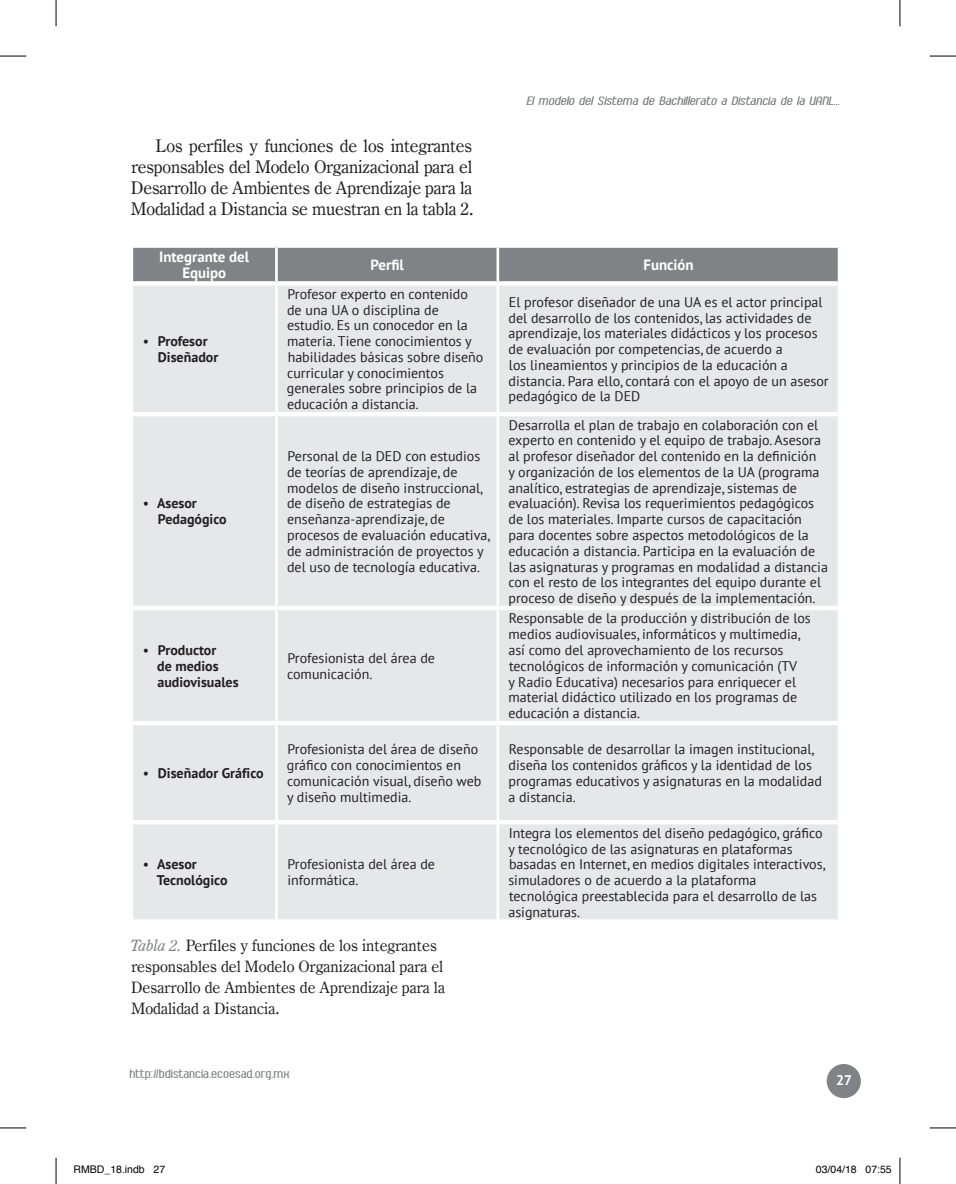
<style>
.page{position:relative;width:956px;height:1184px;background:#fff}
.page>*{position:absolute;margin:0;border:0;box-sizing:border-box;transform-origin:0 0}
.TEXTO2{font:17.5px/21px "Century Oldstyle BT";letter-spacing:-.01em;color:#231f20;text-align:justify}
.FIGURA_TIT{font:15.75px/21px "Century Oldstyle BT";color:#231f20}
.TABLA_TITULO{font:700 14.88px/16.6px "PT Sans";color:#fff;text-align:center}
.TABLA_TEXTO_IZQ{font:14px/15.8px "PT Sans";color:#231f20}
.t1{font:700 14px/15.8px "PT Sans";color:#231f20}
.t2{font:italic 700 14px "Ambrosia";color:#76787b}
.t3{font:700 14px "Ambrosia";color:#808285}
.t4{font:700 14px "PT Sans";color:#fff}
.t5{font:10.5px "Helvetica";color:#000}
.s1{font-weight:400}
.s2{font-style:italic;color:#808285}
</style>
<div class="page">
<div style="left:826px;top:1063px;width:34px;height:34px;background:#808285;border-radius:50%"></div>
<div style="left:133px;top:248px;width:704px;height:33px;background:#808285"></div>
<div style="left:133px;top:285px;width:704px;height:634px;background:#e6e7e9"></div>
<hr style="left:275px;top:248px;width:3px;height:33px;background:#fff">
<hr style="left:496px;top:248px;width:3px;height:33px;background:#fff">
<hr style="left:275px;top:285px;width:3px;height:127px;background:#fff">
<hr style="left:496px;top:285px;width:3px;height:127px;background:#fff">
<hr style="left:275px;top:416px;width:3px;height:189px;background:#fff">
<hr style="left:496px;top:416px;width:3px;height:189px;background:#fff">
<hr style="left:275px;top:610px;width:3px;height:110px;background:#fff">
<hr style="left:496px;top:610px;width:3px;height:110px;background:#fff">
<hr style="left:275px;top:725px;width:3px;height:94px;background:#fff">
<hr style="left:496px;top:725px;width:3px;height:94px;background:#fff">
<hr style="left:275px;top:824px;width:3px;height:95px;background:#fff">
<hr style="left:496px;top:824px;width:3px;height:95px;background:#fff">
<hr style="left:133px;top:412px;width:143px;height:4px;background:#fff">
<hr style="left:276px;top:412px;width:222px;height:4px;background:#fff">
<hr style="left:498px;top:412px;width:339px;height:4px;background:#fff">
<div style="left:133px;top:605px;width:143px;height:5px;background:#fff"></div>
<div style="left:276px;top:605px;width:222px;height:5px;background:#fff"></div>
<div style="left:498px;top:605px;width:339px;height:5px;background:#fff"></div>
<div style="left:133px;top:720px;width:143px;height:5px;background:#fff"></div>
<div style="left:276px;top:720px;width:222px;height:5px;background:#fff"></div>
<div style="left:498px;top:720px;width:339px;height:5px;background:#fff"></div>
<div style="left:133px;top:819px;width:143px;height:5px;background:#fff"></div>
<div style="left:276px;top:819px;width:222px;height:5px;background:#fff"></div>
<div style="left:498px;top:819px;width:339px;height:5px;background:#fff"></div>
<svg style="left:133px;top:281px;width:143px;height:2px"></svg>
<svg style="left:276px;top:281px;width:222px;height:2px"></svg>
<svg style="left:498px;top:281px;width:339px;height:1px"></svg>
<svg style="left:0;top:56px;width:26px;height:1px"></svg>
<svg style="left:929px;top:56px;width:26px;height:1px"></svg>
<svg style="left:0;top:1127px;width:26px;height:1px"></svg>
<svg style="left:929px;top:1127px;width:26px;height:1px"></svg>
<svg style="left:56px;top:0;width:1px;height:26px"></svg>
<svg style="left:56px;top:1157px;width:1px;height:26px"></svg>
<svg style="left:899px;top:0;width:1px;height:26px"></svg>
<svg style="left:899px;top:1157px;width:1px;height:26px"></svg>
<p class="t2" style="left:526px;top:95px;width:315px">El modelo del Sistema de Bachillerato a Distancia de la UANL...</p>
<p class="TEXTO2" style="left:131px;top:135px;width:344px;text-indent:25px">Los perfiles y funciones de los integrantes responsables del Modelo Organizacional para el Desarrollo de Ambientes de Aprendizaje para la Modalidad a Distancia se muestran en la tabla 2.</p>
<p class="TABLA_TITULO" style="left:159px;top:248px;width:92px">Integrante del<br>Equipo</p>
<p class="TABLA_TITULO" style="left:370px;top:256px;width:35px">Perfil</p>
<p class="TABLA_TITULO" style="left:643px;top:256px;width:52px">Función</p>
<p class="t1" style="left:158px;top:333px;width:62px;text-indent:-15px"><span class="s1">•</span> Profesor<br>Diseñador</p>
<p class="t1" style="left:158px;top:495px;width:70px;text-indent:-15px"><span class="s1">•</span> Asesor<br>Pedagógico</p>
<p class="TABLA_TEXTO_IZQ" style="left:287px;top:285px;width:198px">Profesor experto en contenido de una UA o disciplina de estudio. Es un conocedor en la materia. Tiene conocimientos y habilidades básicas sobre diseño curricular y conocimientos generales sobre principios de la educación a distancia.</p>
<p class="TABLA_TEXTO_IZQ" style="left:508px;top:293px;width:322px">El profesor diseñador de una UA es el actor principal del desarrollo de los contenidos, las actividades de aprendizaje, los materiales didácticos y los procesos de evaluación por competencias, de acuerdo a<br>los lineamientos y principios de la educación a distancia. Para ello, contará con el apoyo de un asesor pedagógico de la DED</p>
<p class="TABLA_TEXTO_IZQ" style="left:287px;top:448px;width:204px">Personal de la DED con estudios de teorías de aprendizaje, de modelos de diseño instruccional, de diseño de estrategias de enseñanza-aprendizaje, de procesos de evaluación educativa, de administración de proyectos y del uso de tecnología educativa.</p>
<p class="TABLA_TEXTO_IZQ" style="left:508px;top:416px;width:321px">Desarrolla el plan de trabajo en colaboración con el experto en contenido y el equipo de trabajo. Asesora al profesor diseñador del contenido en la definición<br>y organización de los elementos de la UA (programa analítico, estrategias de aprendizaje, sistemas de evaluación). Revisa los requerimientos pedagógicos de los materiales. Imparte cursos de capacitación para docentes sobre aspectos metodológicos de la educación a distancia. Participa en la evaluación de las asignaturas y programas en modalidad a distancia con el resto de los integrantes del equipo durante el proceso de diseño y después de la implementación.</p>
<p class="t1" style="left:157px;top:641px;width:83px;text-indent:-15px"><span class="s1">•</span> Productor<br>de medios audiovisuales</p>
<p class="TABLA_TEXTO_IZQ" style="left:287px;top:649px;width:149px">Profesionista del área de comunicación.</p>
<p class="TABLA_TEXTO_IZQ" style="left:508px;top:610px;width:304px">Responsable de la producción y distribución de los medios audiovisuales, informáticos y multimedia, así como del aprovechamiento de los recursos tecnológicos de información y comunicación (TV<br>y Radio Educativa) necesarios para enriquecer el material didáctico utilizado en los programas de educación a distancia.</p>
<p class="t1" style="left:143px;top:764px;width:122px"><span class="s1">•</span> Diseñador Gráfico</p>
<p class="TABLA_TEXTO_IZQ" style="left:287px;top:741px;width:196px">Profesionista del área de diseño gráfico con conocimientos en comunicación visual, diseño web y diseño multimedia.</p>
<p class="TABLA_TEXTO_IZQ" style="left:508px;top:741px;width:315px">Responsable de desarrollar la imagen institucional, diseña los contenidos gráficos y la identidad de los programas educativos y asignaturas en la modalidad a distancia.</p>
<p class="t1" style="left:157px;top:855px;width:72px;text-indent:-14px"><span class="s1">•</span> Asesor<br>Tecnológico</p>
<p class="TABLA_TEXTO_IZQ" style="left:287px;top:855px;width:149px">Profesionista del área de informática.</p>
<p class="FIGURA_TIT" style="left:130px;top:934px;width:316px"><span class="s2">Tabla 2.</span> Perfiles y funciones de los integrantes responsables del Modelo Organizacional para el Desarrollo de Ambientes de Aprendizaje para la Modalidad a Distancia.</p>
<p class="t3" style="left:130px;top:1066px;width:161px">http://bdistancia.ecoesad.org.mx</p>
<p class="TABLA_TEXTO_IZQ" style="left:508px;top:824px;width:318px">Integra los elementos del diseño pedagógico, gráfico y tecnológico de las asignaturas en plataformas basadas en Internet, en medios digitales interactivos, simuladores o de acuerdo a la plataforma tecnológica preestablecida para el desarrollo de las asignaturas.</p>
<p class="t4" style="left:836px;top:1070px;width:17px">27</p>
<p class="t5" style="left:74px;top:1161px;width:93px">RMBD_18.indb 27</p>
<p class="t5" style="left:815px;top:1161px;width:77px">03/04/18 07:55</p>
</div>
